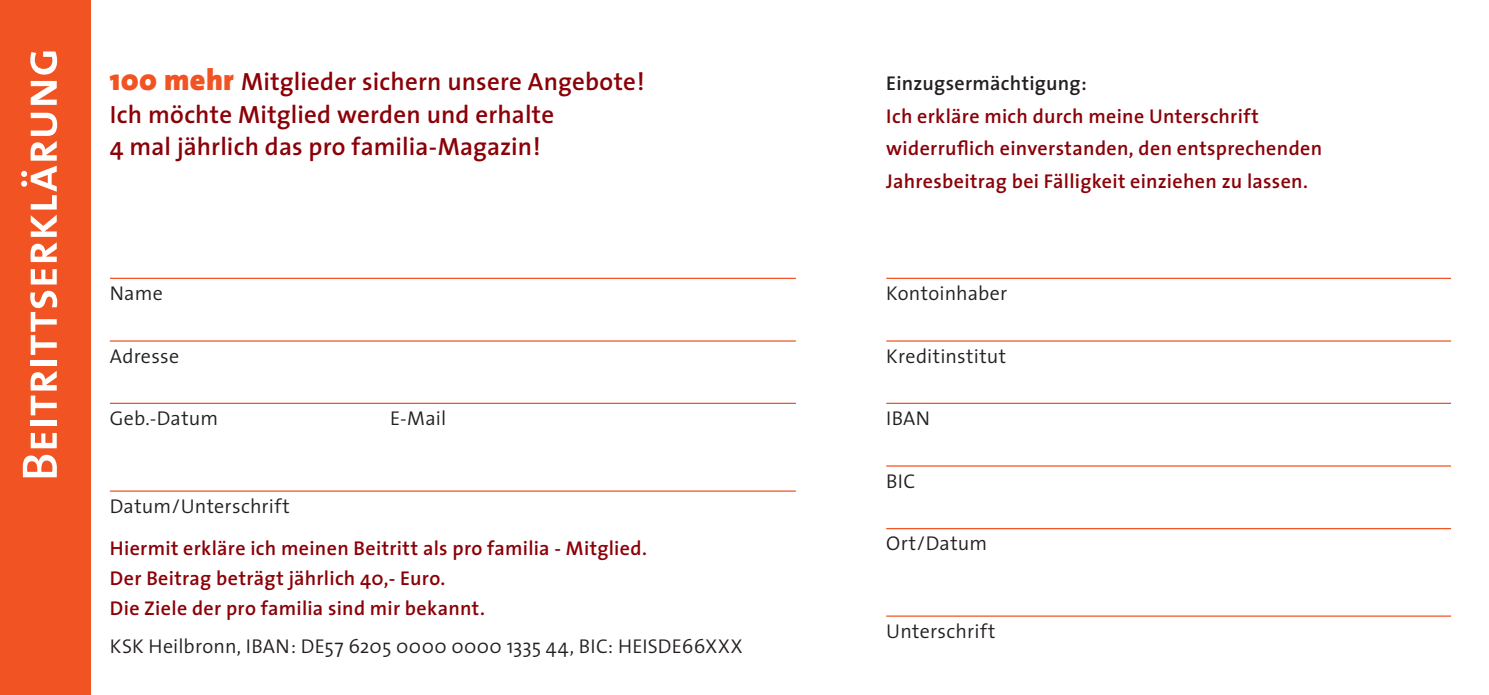
<style>
.page{position:relative;width:1489px;height:695px;background:#fff}
.page>*{position:absolute;margin:0;border:0;box-sizing:border-box;transform-origin:0 0}
.t1{font:50px "The Mix Semi Bold Caps";letter-spacing:-.005em;color:#fff}
.t2{font:600 25px/32.5px "The Sans";letter-spacing:.005em;color:#8b0108}
.t3{font:600 20px/30px "The Sans";letter-spacing:.015em;color:#8b0108}
.t4{font:300 20px "The Sans";letter-spacing:.01em;color:#231f20}
.t5{font:600 20px "The Sans";letter-spacing:.01em;color:#231f20}
.s1{font-weight:900;font-size:30px;color:#f15422}
</style>
<div class="page">
<div style="left:0;top:0;width:90px;height:694px;background:#f15422"></div>
<hr style="left:886px;top:278px;width:564px;height:1px;background:#f15422">
<hr style="left:886px;top:340px;width:564px;height:1px;background:#f15422">
<hr style="left:886px;top:402px;width:564px;height:2px;background:#f15422">
<hr style="left:886px;top:465px;width:564px;height:1px;background:#f15422">
<hr style="left:886px;top:528px;width:564px;height:1px;background:#f15422">
<hr style="left:886px;top:615px;width:564px;height:1px;background:#f15422">
<hr style="left:110px;top:278px;width:685px;height:1px;background:#f15422">
<hr style="left:110px;top:340px;width:685px;height:1px;background:#f15422">
<hr style="left:110px;top:402px;width:685px;height:2px;background:#f15422">
<hr style="left:110px;top:490px;width:685px;height:1px;background:#f15422">
<p class="t1" style="left:-2px;top:481px;width:435px;rotate:-90deg">Beitrittserklärung</p>
<p class="t2" style="left:110px;top:65px;width:536px"><span class="s1">100 mehr</span> Mitglieder sichern unsere Angebote!</p>
<p class="t2" style="left:110px;top:97px;width:446px">Ich möchte Mitglied werden und erhalte<br>4 mal jährlich das pro familia-Magazin!</p>
<p class="t4" style="left:110px;top:277px;width:54px">Name</p>
<p class="t4" style="left:110px;top:339px;width:71px">Adresse</p>
<p class="t4" style="left:110px;top:402px;width:110px">Geb.-Datum</p>
<p class="t4" style="left:390px;top:402px;width:58px">E-Mail</p>
<p class="t4" style="left:110px;top:489px;width:182px">Datum/Unterschrift</p>
<p class="t3" style="left:110px;top:533px;width:538px">Hiermit erkläre ich meinen Beitritt als pro familia - Mitglied.<br>Der Beitrag beträgt jährlich 40,- Euro.</p>
<p class="t3" style="left:110px;top:593px;width:376px">Die Ziele der pro familia sind mir bekannt.</p>
<p class="t4" style="left:110px;top:629px;width:634px">KSK Heilbronn, IBAN: DE57 6205 0000 0000 1335 44, BIC: HEISDE66XXX</p>
<p class="t5" style="left:886px;top:67px;width:202px">Einzugsermächtigung:</p>
<p class="t3" style="left:886px;top:100px;width:374px">Ich erkläre mich durch meine Unterschrift</p>
<p class="t3" style="left:886px;top:131px;width:437px;line-height:32.5px">widerruflich einverstanden, den entsprechenden<br>Jahresbeitrag bei Fälligkeit einziehen zu lassen.</p>
<p class="t4" style="left:886px;top:277px;width:122px">Kontoinhaber</p>
<p class="t4" style="left:886px;top:339px;width:121px">Kreditinstitut</p>
<p class="t4" style="left:886px;top:402px;width:45px">IBAN</p>
<p class="t4" style="left:886px;top:464px;width:31px">BIC</p>
<p class="t4" style="left:886px;top:527px;width:102px">Ort/Datum</p>
<p class="t4" style="left:886px;top:614px;width:111px">Unterschrift</p>
</div>
